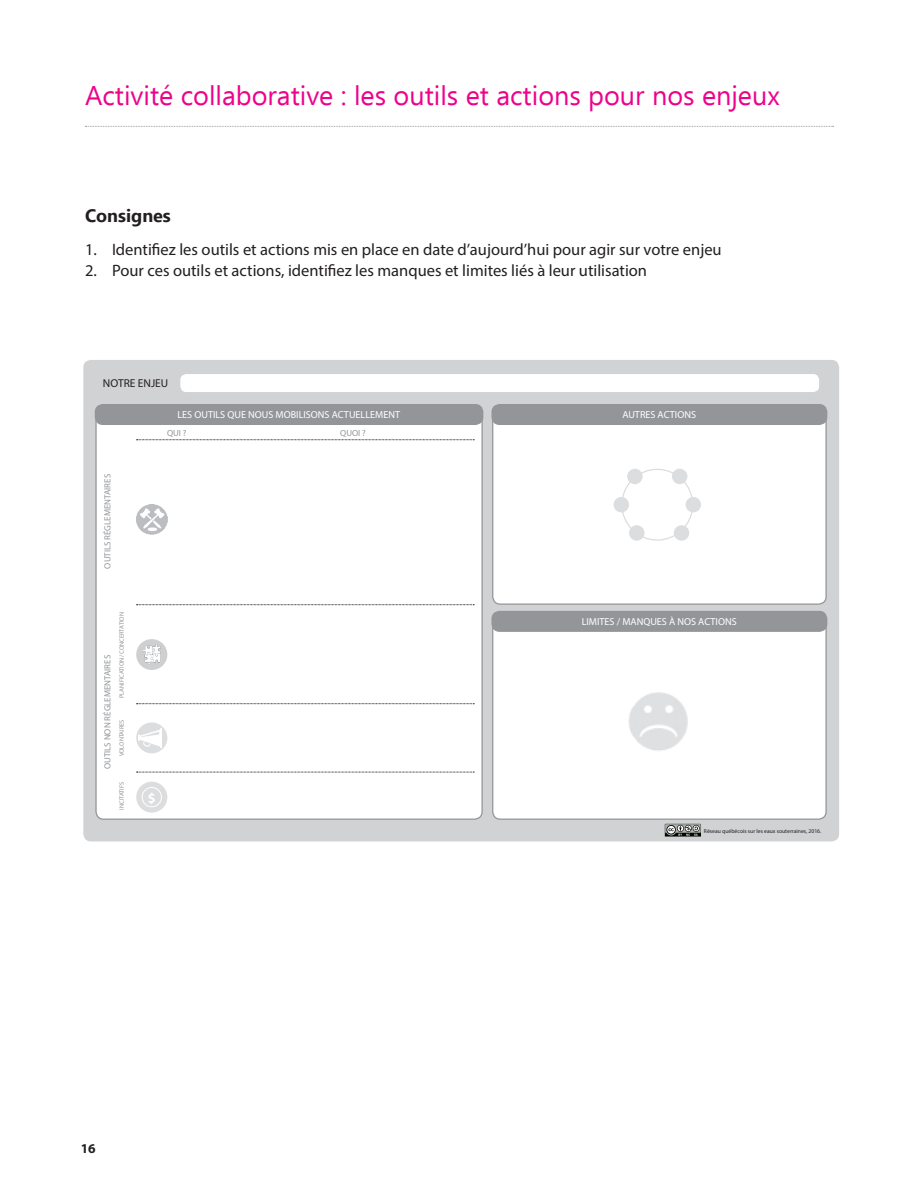
<style>
.page{position:relative;width:918px;height:1188px;background:#fff}
.page>*{position:absolute;margin:0;border:0;box-sizing:border-box;transform-origin:0 0}
.t1{font:27px "Ebrima";color:#ed028c}
.t2{font:700 18px "Ebrima";color:#231f20}
.t3{font:16.5px "Myriad Pro";color:#231f20}
.t4{font:700 14.25px "Myriad Pro";color:#fff}
.t5{font:700 13.5px "Myriad Pro";color:#231f20}
.t6{font:11.4px "Myriad Pro";color:#231f20}
.t7{font:10.2px "Myriad Pro";color:#fff}
.t8{font:8.85px "Myriad Pro";color:#939598}
.t9{font:6.3px "Myriad Pro";color:#939598}
.t10{font:5.7px "Myriad Pro";color:#231f20}
</style>
<div class="page">
<svg style="left:85px;top:126px;width:749px;height:1px"></svg>
<div style="left:83px;top:360px;width:756px;height:481px;background:#d1d2d4;border-radius:8px"></div>
<div style="left:96px;top:405px;width:386px;height:414px;background:#fff;border-radius:8px"></div>
<div style="left:493px;top:612px;width:333px;height:207px;background:#fff;border-radius:8px"></div>
<div style="left:492px;top:611px;width:335px;height:209px;border:1px solid #939598;border-radius:8px"></div>
<div style="left:493px;top:405px;width:333px;height:199px;background:#fff;border-radius:8px"></div>
<div style="left:492px;top:405px;width:335px;height:200px;border:1px solid #939598;border-radius:8px"></div>
<div style="left:180px;top:374px;width:639px;height:18px;background:#fff;border-radius:6px"></div>
<div style="left:95px;top:405px;width:388px;height:19px;background:#939598;border-radius:8px"></div>
<div style="left:95px;top:404px;width:388px;height:21px;border:1px solid #939598;border-radius:8px"></div>
<div style="left:492px;top:612px;width:335px;height:19px;background:#939598;border-radius:8px"></div>
<div style="left:491px;top:611px;width:336px;height:21px;border:1px solid #939598;border-radius:8px"></div>
<div style="left:492px;top:405px;width:335px;height:19px;background:#939598;border-radius:8px"></div>
<div style="left:491px;top:404px;width:336px;height:21px;border:1px solid #939598;border-radius:8px"></div>
<svg style="left:137px;top:604px;width:337px;height:1px"></svg>
<svg style="left:137px;top:703px;width:337px;height:1px"></svg>
<svg style="left:137px;top:772px;width:337px;height:1px"></svg>
<svg style="left:137px;top:439px;width:337px;height:1px"></svg>
<svg style="left:665px;top:824px;width:36px;height:13px"></svg>
<img style="left:628px;top:692px;width:60px;height:59px">
<div style="left:672px;top:469px;width:15px;height:15px;background:#dcdddf;border-radius:50%"></div>
<div style="left:627px;top:469px;width:16px;height:15px;background:#dcdddf;border-radius:50%"></div>
<div style="left:686px;top:497px;width:15px;height:15px;background:#dcdddf;border-radius:50%"></div>
<div style="left:614px;top:497px;width:15px;height:15px;background:#dcdddf;border-radius:50%"></div>
<div style="left:674px;top:525px;width:15px;height:16px;background:#dcdddf;border-radius:50%"></div>
<div style="left:629px;top:525px;width:16px;height:16px;background:#dcdddf;border-radius:50%"></div>
<div style="left:136px;top:722px;width:31px;height:31px;background:#dcdddf;border-radius:50%"></div>
<img style="left:139px;top:727px;width:22px;height:22px">
<div style="left:136px;top:639px;width:31px;height:31px;background:#cdcfd1;border-radius:50%"></div>
<svg style="left:140px;top:642px;width:23px;height:26px"></svg>
<div style="left:136px;top:782px;width:31px;height:31px;background:#dcdddf;border-radius:50%"></div>
<div style="left:142px;top:787px;width:20px;height:20px;border:1px solid #fff;border-radius:50%"></div>
<img style="left:136px;top:504px;width:31px;height:31px">
<h1 class="t1" style="left:85px;top:76px;width:696px">Activité collaborative : les outils et actions pour nos enjeux</h1>
<p class="t2" style="left:85px;top:202px;width:87px">Consignes</p>
<p class="t3" style="left:85px;top:240px;width:638px">1. Identifiez les outils et actions mis en place en date d’aujourd’hui pour agir sur votre enjeu</p>
<p class="t3" style="left:85px;top:261px;width:564px">2. Pour ces outils et actions, identifiez les manques et limites liés à leur utilisation</p>
<p class="t6" style="left:103px;top:376px;width:67px">NOTRE ENJEU</p>
<p class="t7" style="left:177px;top:409px;width:224px">LES OUTILS QUE NOUS MOBILISONS ACTUELLEMENT</p>
<p class="t8" style="left:102px;top:569px;width:96px;rotate:-90deg">OUTILS RÉGLEMENTAIRES</p>
<p class="t8" style="left:102px;top:769px;width:116px;rotate:-90deg">OUTILS NON RÉGLEMENTAIRES</p>
<p class="t9" style="left:118px;top:698px;width:88px;rotate:-90deg">PLANIFICATION/ CONCERTATION</p>
<p class="t9" style="left:118px;top:756px;width:38px;rotate:-90deg">VOLONTAIRES</p>
<p class="t9" style="left:118px;top:810px;width:29px;rotate:-90deg">INCITATIFS</p>
<p class="t8" style="left:167px;top:428px;width:21px">QUI ?</p>
<p class="t8" style="left:340px;top:428px;width:27px">QUOI ?</p>
<p class="t4" style="left:148px;top:788px;width:9px">$</p>
<p class="t5" style="left:81px;top:1139px;width:16px">16</p>
<p class="t7" style="left:622px;top:409px;width:75px">AUTRES ACTIONS</p>
<p class="t7" style="left:582px;top:615px;width:156px">LIMITES / MANQUES À NOS ACTIONS</p>
<p class="t10" style="left:704px;top:827px;width:119px">Réseau québécois sur les eaux souterraines, 2016.</p>
</div>
